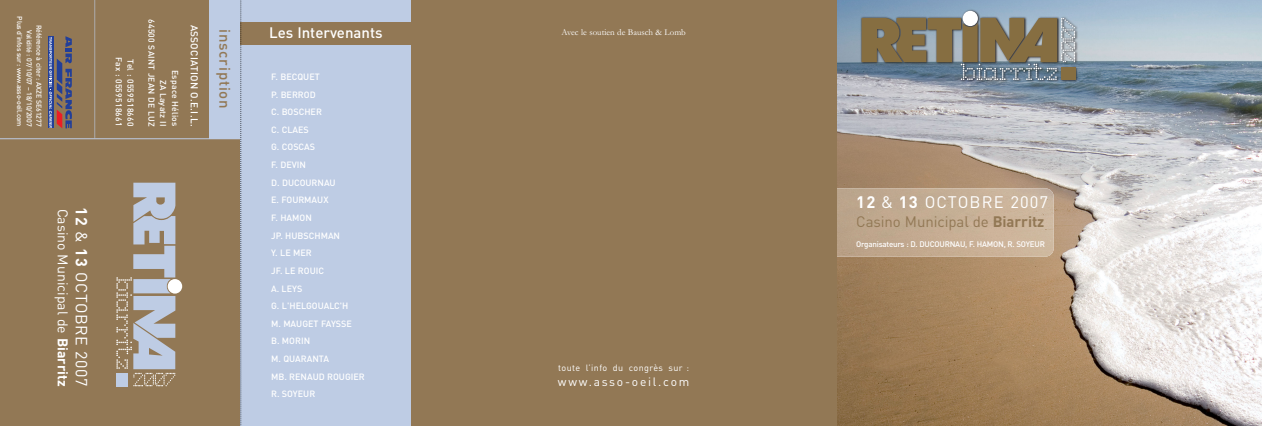
<style>
.page{position:relative;width:1262px;height:426px;background:#fff}
.page>*{position:absolute;margin:0;border:0;box-sizing:border-box;transform-origin:0 0}
.t1{font:16.5px "DIN";letter-spacing:.07em;color:#fff}
.t2{font:16px "DIN";letter-spacing:.035em;color:#fff}
.t3{font:15px "DIN";letter-spacing:-.005em;color:#927855}
.t4{font:500 15px "DIN";color:#fff}
.t5{font:500 15px "DIN";letter-spacing:.055em;color:#927855}
.t6{font:14px "DIN";color:#fff}
.t7{font:12px "DIN";letter-spacing:.145em;color:#fff}
.t8{font:500 10px "DIN";letter-spacing:.025em;color:#fff}
.t9{font:500 9px/17.6px "DIN";color:#fff}
.t10{font:9px "Garamond";color:#fff}
.t11{font:9px "DIN";letter-spacing:.045em;color:#fff}
.t12{font:500 8.5px/11.8px "DIN";letter-spacing:.025em;color:#fff;text-align:right}
.t13{font:500 8px "DIN";letter-spacing:-.025em;color:#fff}
.t14{font:500 7px/9.6px "DIN";letter-spacing:-.015em;color:#fff;text-align:right}
.s1{font-weight:700}
</style>
<div class="page">
<img style="left:836px;top:0;width:425px;height:425px">
<img style="left:826px;top:188px;width:227px;height:68px;border-radius:9px">
<div style="left:411px;top:0;width:425px;height:425px;background:#927855"></div>
<div style="left:0;top:0;width:241px;height:425px;background:#927855"></div>
<div style="left:210px;top:0;width:31px;height:138px;background:#becce4"></div>
<div style="left:168px;top:279px;width:14px;height:14px;background:#fff;border-radius:50%"></div>
<svg style="left:116px;top:182px;width:59px;height:204px"></svg>
<hr style="left:0;top:138px;width:241px;height:1px;background:#becce4">
<div style="left:241px;top:0;width:170px;height:425px;background:#becce4"></div>
<div style="left:241px;top:22px;width:170px;height:23px;background:#927855"></div>
<svg style="left:240px;top:0;width:1px;height:425px"></svg>
<div style="left:48px;top:36px;width:5px;height:92px;background:#223f99"></div>
<svg style="left:49px;top:36px;width:23px;height:92px"></svg>
<svg style="left:95px;top:0;width:1px;height:139px"></svg>
<div style="left:962px;top:11px;width:15px;height:15px;background:#fff;border-radius:50%"></div>
<svg style="left:861px;top:18px;width:214px;height:62px;background:#807b6b"></svg>
<p class="t14" style="left:43px;top:16px;width:111px;rotate:90deg">Référence à citer : AXZE SE61277<br>Validité : 07/10/07 – 18/10/2007<br>Plus d’infos sur : www.asso-oeil.com</p>
<p class="t12" style="left:124px;top:57px;width:71px;rotate:90deg">Fax : 0559518661</p>
<p class="t12" style="left:136px;top:59px;width:69px;rotate:90deg">Tel : 0559518660</p>
<p class="t12" style="left:180px;top:19px;width:109px;rotate:90deg">Espace Hélios<br>ZA Layatz II<br>64500 SAINT JEAN DE LUZ</p>
<p class="t8" style="left:198px;top:25px;width:103px;rotate:90deg">ASSOCIATION O.E.I.L.</p>
<h3 class="t5" style="left:230px;top:29px;width:81px;rotate:90deg">inscription</h3>
<h2 class="t2" style="left:87px;top:207px;width:180px;rotate:90deg"><span class="s1">12</span> &amp; <span class="s1">13</span> OCTOBRE 2007</h2>
<h3 class="t6" style="left:68px;top:208px;width:179px;rotate:90deg">Casino Municipal de <span class="s1">Biarritz</span></h3>
<h3 class="t4" style="left:269px;top:27px;width:115px">Les Intervenants</h3>
<p class="t9" style="left:271px;top:69px;width:95px">F. BECQUET<br>P. BERROD<br>C. BOSCHER<br>C. CLAES<br>G. COSCAS<br>F. DEVIN<br>D. DUCOURNAU<br>E. FOURMAUX<br>F. HAMON<br>JP. HUBSCHMAN<br>Y. LE MER<br>JF. LE ROUIC<br>A. LEYS<br>G. L'HELGOUALC'H<br>M. MAUGET FAYSSE<br>B. MORIN<br>M. QUARANTA<br>MB. RENAUD ROUGIER<br>R. SOYEUR</p>
<p class="t10" style="left:561px;top:29px;width:126px">Avec le soutien de Bausch &amp; Lomb</p>
<p class="t11" style="left:558px;top:364px;width:132px">toute l’info du congrès sur :</p>
<h3 class="t7" style="left:558px;top:376px;width:133px">www.asso-oeil.com</h3>
<h1 class="t1" style="left:856px;top:196px;width:193px"><span class="s1">12</span> &amp; <span class="s1">13</span> OCTOBRE 2007</h1>
<h3 class="t3" style="left:856px;top:216px;width:190px">Casino Municipal de <span class="s1">Biarritz</span></h3>
<p class="t13" style="left:856px;top:241px;width:190px">Organisateurs : D. DUCOURNAU, F. HAMON, R. SOYEUR</p>
</div>
